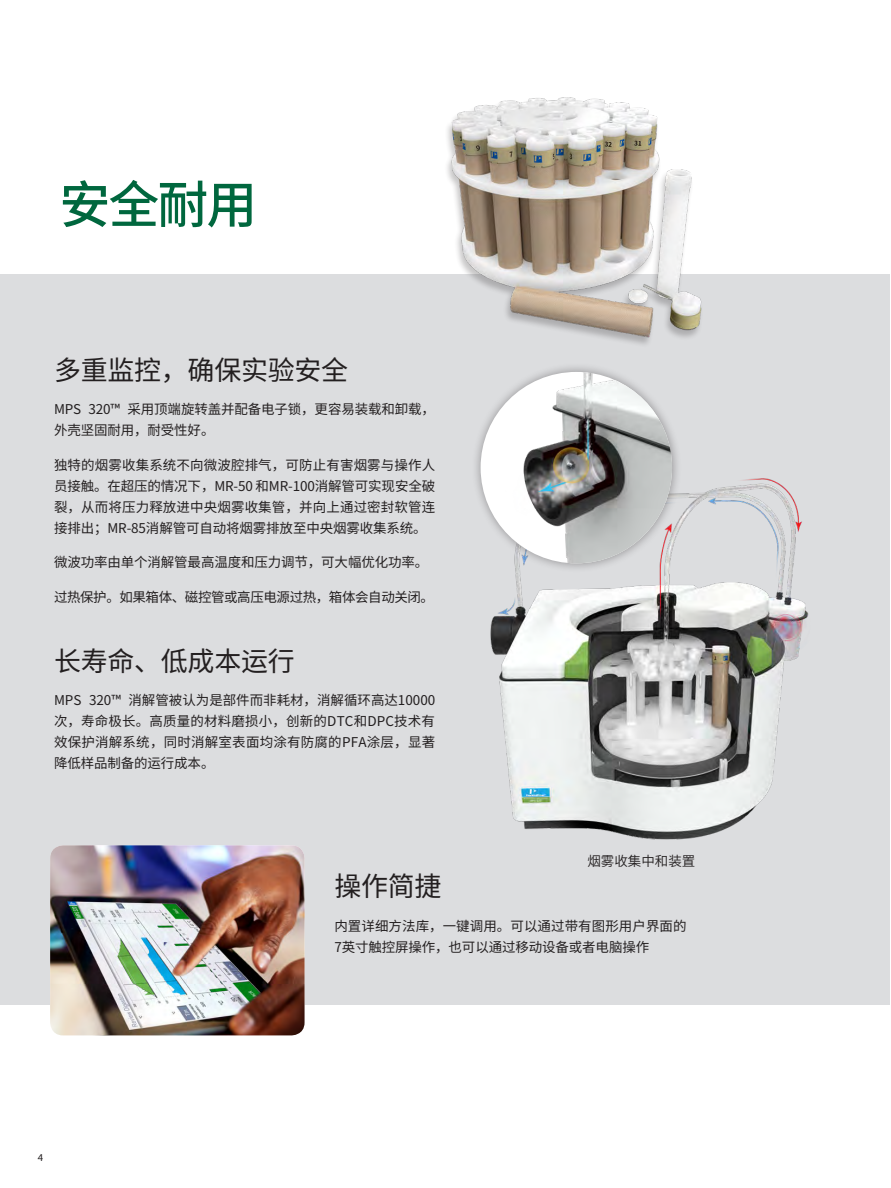
<style>
.page{position:relative;width:891px;height:1188px;background:#fff}
.page>*{position:absolute;margin:0;border:0;box-sizing:border-box;transform-origin:0 0}
.t1{font:500 51px "Source Han Sans SC";color:#00673e}
.t2{font:27px "Source Han Sans SC";letter-spacing:-.01em;color:#231f20}
.t3{font:13.5px/21px "Source Han Sans SC";letter-spacing:-.01em;color:#231f20}
.t4{font:13.5px "Source Han Sans SC";letter-spacing:-.03em;color:#231f20}
.t5{font:13.5px "Source Han Sans CN";color:#231f20}
.t6{font:10.5px "Myriad Pro";color:#231f20}
</style>
<div class="page">
<div style="left:1px;top:274px;width:889px;height:730px;background:#dcdddf"></div>
<img style="left:50px;top:845px;width:255px;height:190px">
<img style="left:447px;top:97px;width:255px;height:247px">
<img style="left:490px;top:478px;width:319px;height:362px">
<div style="left:471px;top:362px;width:210px;height:211px;background:#231f20;opacity:.4"></div>
<img style="left:481px;top:372px;width:191px;height:191px;border-radius:96px">
<p class="t1" style="left:59px;top:176px;width:199px">安全耐用</p>
<p class="t2" style="left:54px;top:355px;width:296px">多重监控，确保实验安全</p>
<p class="t3" style="left:54px;top:399px;width:383px">MPS 320™ 采用顶端旋转盖并配备电子锁，更容易装载和卸载，外壳坚固耐用，耐受性好。</p>
<p class="t3" style="left:54px;top:455px;width:383px;text-align:justify">独特的烟雾收集系统不向微波腔排气，可防止有害烟雾与操作人员接触。在超压的情况下，MR-50 和MR-100消解管可实现安全破裂，从而将压力释放进中央烟雾收集管，并向上通过密封软管连接排出；MR-85消解管可自动将烟雾排放至中央烟雾收集系统。</p>
<p class="t3" style="left:54px;top:552px;width:376px">微波功率由单个消解管最高温度和压力调节，可大幅优化功率。</p>
<p class="t4" style="left:54px;top:589px;width:382px">过热保护。如果箱体、磁控管或高压电源过热，箱体会自动关闭。</p>
<p class="t2" style="left:54px;top:646px;width:242px">长寿命、低成本运行</p>
<p class="t3" style="left:54px;top:690px;width:383px;text-align:justify">MPS 320™ 消解管被认为是部件而非耗材，消解循环高达10000次，寿命极长。高质量的材料磨损小，创新的DTC和DPC技术有效保护消解系统，同时消解室表面均涂有防腐的PFA涂层，显著降低样品制备的运行成本。</p>
<p class="t5" style="left:587px;top:854px;width:109px">烟雾收集中和装置</p>
<p class="t2" style="left:334px;top:871px;width:109px">操作简捷</p>
<p class="t3" style="left:334px;top:916px;width:354px">内置详细方法库，一键调用。可以通过带有图形用户界面的<br>7英寸触控屏操作，也可以通过移动设备或者电脑操作</p>
<p class="t6" style="left:38px;top:1151px;width:7px">4</p>
</div>
